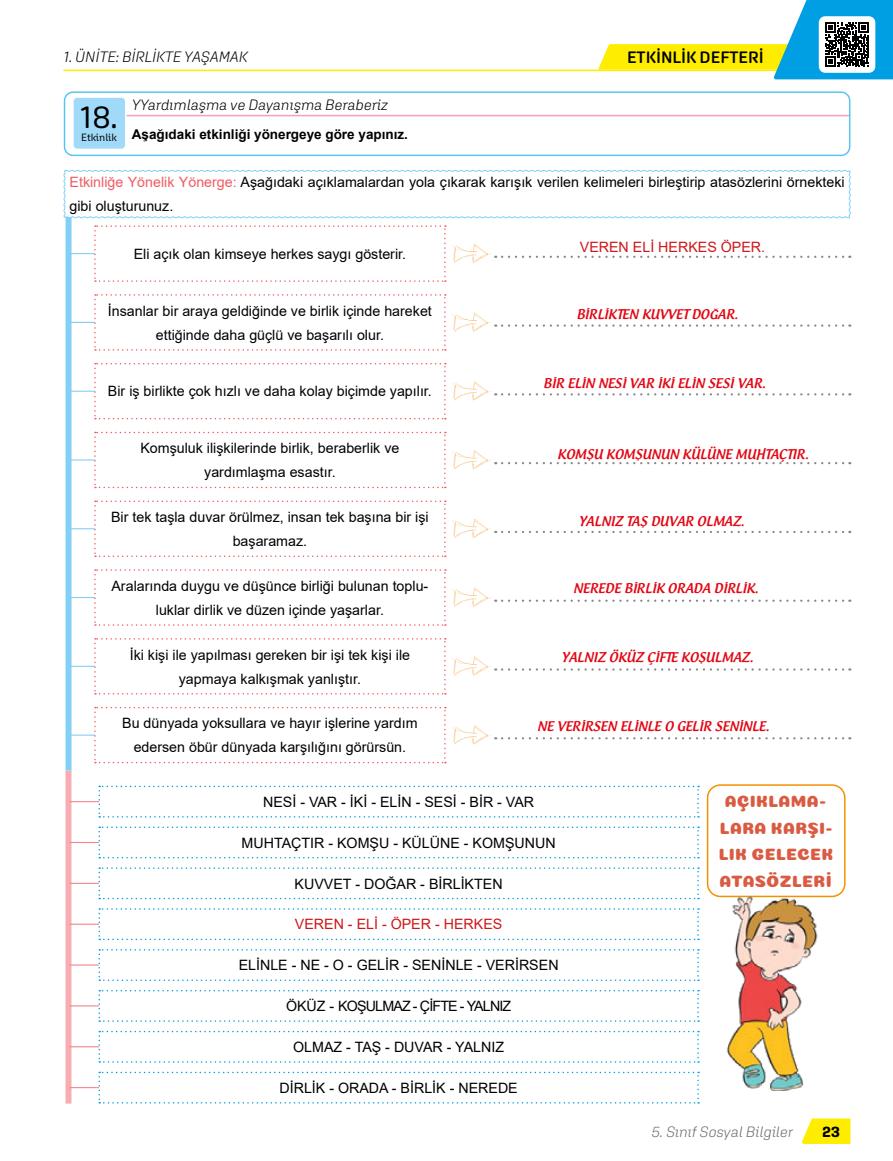
<style>
.page{position:relative;width:893px;height:1161px;background:#fff}
.page>*{position:absolute;margin:0;border:0;box-sizing:border-box;transform-origin:0 0}
.t1{font:31.5px "Aglet Sans";color:#000}
.t2{font:16.5px/26.8px "Coiny Cyrillic";letter-spacing:.015em;color:#da5b42;text-align:center}
.t3{font:600 16.5px "Aglet Sans";color:#000}
.t4{font:italic 300 15px "Aglet Sans";color:#000}
.t5{font:italic 300 15px "Aglet Sans";color:#706f6f}
.t6{font:700 15px "Aglet Sans";color:#000}
.t7{font:14.25px/24px "Arial";color:#000;text-align:center}
.t8{font:14.25px "Arial";color:#cd1719}
.t9{font:14.25px "Arial";letter-spacing:-.06em;color:#000}
.t10{font:700 13.5px "Arial";color:#000}
.t11{font:500 12.75px "Androgyne";color:#e30613}
.t12{font:10.5px "Aglet Sans";color:#000}
.s1{color:#f05c63}
</style>
<div class="page">
<svg style="left:802px;top:1118px;width:48px;height:26px"></svg>
<hr style="left:64px;top:70px;width:732px;height:1px;background:#ffed00">
<svg style="left:598px;top:0;width:295px;height:79px"></svg>
<hr style="left:69px;top:253px;width:100px;height:1px;background:#83d0f5">
<hr style="left:69px;top:322px;width:100px;height:1px;background:#83d0f5">
<hr style="left:69px;top:391px;width:100px;height:1px;background:#83d0f5">
<hr style="left:69px;top:459px;width:100px;height:1px;background:#83d0f5">
<hr style="left:69px;top:528px;width:100px;height:1px;background:#83d0f5">
<hr style="left:69px;top:597px;width:100px;height:1px;background:#83d0f5">
<hr style="left:69px;top:666px;width:100px;height:1px;background:#83d0f5">
<hr style="left:69px;top:734px;width:100px;height:2px;background:#83d0f5">
<hr style="left:126px;top:115px;width:724px;height:1px;background:#f39fc5">
<div style="left:73px;top:97px;width:53px;height:52px;background:#a1daf8;border-radius:4px"></div>
<div style="left:72px;top:96px;width:55px;height:54px;border:2px solid #fff;border-radius:4px"></div>
<div style="left:64px;top:91px;width:786px;height:65px;border:2px solid #5bc5f2;border-radius:9px"></div>
<svg style="left:63px;top:170px;width:788px;height:49px"></svg>
<div style="left:66px;top:217px;width:6px;height:553px;background:#83d0f5"></div>
<svg style="left:502px;top:256px;width:348px;height:2px"></svg>
<svg style="left:452px;top:244px;width:44px;height:19px"></svg>
<svg style="left:94px;top:225px;width:352px;height:57px"></svg>
<svg style="left:94px;top:294px;width:352px;height:57px"></svg>
<svg style="left:502px;top:324px;width:348px;height:3px"></svg>
<svg style="left:452px;top:312px;width:44px;height:20px"></svg>
<svg style="left:94px;top:363px;width:352px;height:56px"></svg>
<svg style="left:502px;top:393px;width:348px;height:2px"></svg>
<svg style="left:452px;top:381px;width:44px;height:20px"></svg>
<svg style="left:94px;top:432px;width:352px;height:56px"></svg>
<svg style="left:502px;top:462px;width:348px;height:2px"></svg>
<svg style="left:452px;top:450px;width:44px;height:20px"></svg>
<svg style="left:94px;top:500px;width:352px;height:57px"></svg>
<svg style="left:502px;top:531px;width:348px;height:2px"></svg>
<svg style="left:452px;top:519px;width:44px;height:20px"></svg>
<svg style="left:94px;top:569px;width:352px;height:57px"></svg>
<svg style="left:502px;top:599px;width:348px;height:3px"></svg>
<svg style="left:452px;top:588px;width:44px;height:19px"></svg>
<svg style="left:94px;top:638px;width:352px;height:56px"></svg>
<svg style="left:502px;top:668px;width:348px;height:3px"></svg>
<svg style="left:452px;top:656px;width:44px;height:20px"></svg>
<svg style="left:94px;top:707px;width:352px;height:56px"></svg>
<svg style="left:502px;top:737px;width:348px;height:2px"></svg>
<svg style="left:452px;top:725px;width:44px;height:20px"></svg>
<div style="left:65px;top:770px;width:6px;height:333px;background:#f7adb1"></div>
<hr style="left:70px;top:801px;width:626px;height:1px;background:#f4858a">
<svg style="left:98px;top:786px;width:601px;height:31px"></svg>
<hr style="left:70px;top:842px;width:626px;height:1px;background:#f4858a">
<svg style="left:98px;top:826px;width:601px;height:32px"></svg>
<hr style="left:70px;top:883px;width:626px;height:1px;background:#f4858a">
<svg style="left:98px;top:867px;width:601px;height:32px"></svg>
<hr style="left:70px;top:923px;width:626px;height:2px;background:#f4858a">
<svg style="left:98px;top:908px;width:601px;height:32px"></svg>
<hr style="left:70px;top:964px;width:626px;height:1px;background:#f4858a">
<svg style="left:98px;top:949px;width:601px;height:32px"></svg>
<hr style="left:70px;top:1005px;width:626px;height:1px;background:#f4858a">
<svg style="left:98px;top:990px;width:601px;height:32px"></svg>
<hr style="left:70px;top:1046px;width:626px;height:1px;background:#f4858a">
<svg style="left:98px;top:1031px;width:601px;height:32px"></svg>
<hr style="left:70px;top:1087px;width:626px;height:1px;background:#f4858a">
<svg style="left:98px;top:1071px;width:601px;height:32px"></svg>
<div style="left:707px;top:784px;width:138px;height:113px;border:2px solid #f39200;border-radius:13px"></div>
<img style="left:719px;top:894px;width:108px;height:197px">
<p class="t4" style="left:64px;top:48px;width:186px">1. ÜNİTE: BİRLİKTE YAŞAMAK</p>
<p class="t3" style="left:627px;top:48px;width:138px">ETKİNLİK DEFTERİ</p>
<p class="t4" style="left:132px;top:96px;width:258px">YYardımlaşma ve Dayanışma Beraberiz</p>
<p class="t10" style="left:132px;top:125px;width:278px">Aşağıdaki etkinliği yönergeye göre yapınız.</p>
<p class="t7" style="left:70px;top:170px;width:777px;text-align:left"><span class="s1">Etkinliğe Yönelik Yönerge:</span> Aşağıdaki açıklamalardan yola çıkarak karışık verilen kelimeleri birleştirip atasözlerini örnekteki gibi oluşturunuz.</p>
<p class="t7" style="left:134px;top:242px;width:274px">Eli açık olan kimseye herkes saygı gösterir.</p>
<h1 class="t1" style="left:81px;top:99px;width:38px">18.</h1>
<p class="t12" style="left:81px;top:131px;width:37px">Etkinlik</p>
<p class="t8" style="left:580px;top:237px;width:187px">VEREN ELİ HERKES ÖPER.</p>
<p class="t7" style="left:108px;top:298px;width:325px">İ nsanlar bir araya geldiğinde ve birlik içinde hareket ettiğinde daha güçlü ve başarılı olur.</p>
<p class="t7" style="left:108px;top:379px;width:325px">Bir iş birlikte çok hızlı ve daha kolay biçimde yapılır.</p>
<p class="t11" style="left:577px;top:306px;width:163px">BİRLİKTEN KUVVET DOĞAR.</p>
<p class="t11" style="left:544px;top:375px;width:224px">BİR ELİN NESİ VAR İKİ ELİN SESİ VAR.</p>
<p class="t7" style="left:140px;top:436px;width:260px">Komşuluk ilişkilerinde birlik, beraberlik ve yardımlaşma esastır.</p>
<p class="t7" style="left:111px;top:505px;width:319px">Bir tek taşla duvar örülmez, insan tek başına bir işi başaramaz.</p>
<p class="t7" style="left:111px;top:574px;width:318px">Aralarında duygu ve düşünce birliği bulunan toplu&shy;luklar dirlik ve düzen içinde yaşarlar.</p>
<p class="t7" style="left:130px;top:642px;width:282px">İ ki kişi ile yapılması gereken bir işi tek kişi ile yapmaya kalkışmak yanlıştır.</p>
<p class="t7" style="left:122px;top:711px;width:297px">Bu dünyada yoksullara ve hayır işlerine yardım edersen öbür dünyada karşılığını görürsün.</p>
<p class="t7" style="left:263px;top:790px;width:273px">NESİ - VAR - İKİ - ELİ N - SESİ - Bİ R - VAR</p>
<p class="t7" style="left:242px;top:830px;width:316px">MUHTAÇTIR - KOMŞU - KÜLÜNE - KOMŞUNUN</p>
<p class="t7" style="left:295px;top:871px;width:209px">KUVVET - DOĞAR - Bİ RLİ KTEN</p>
<p class="t8" style="left:295px;top:914px;width:209px">VEREN - ELİ - ÖPER - HERKES</p>
<p class="t7" style="left:239px;top:953px;width:321px">ELİNLE - NE - O - GELİ R - SENİNLE - VERİ RSEN</p>
<p class="t9" style="left:286px;top:996px;width:227px">ÖKÜZ - KOŞULMAZ - Çİ FTE - YALNIZ</p>
<p class="t7" style="left:293px;top:1035px;width:212px">OLMAZ - TAŞ - DUVAR - YALNIZ</p>
<p class="t7" style="left:279px;top:1076px;width:240px">Dİ RLİK - ORADA - Bİ RLİK - NEREDE</p>
<p class="t11" style="left:558px;top:446px;width:252px">KOMŞU KOMŞUNUN KÜLÜNE MUHTAÇTIR.</p>
<p class="t11" style="left:579px;top:513px;width:167px">YALNIZ TAŞ DUVAR OLMAZ.</p>
<p class="t11" style="left:573px;top:580px;width:186px">NEREDE BİRLİK ORADA DİRLİK.</p>
<p class="t11" style="left:562px;top:649px;width:193px">YALNIZ ÖKÜZ ÇİFTE KOŞULMAZ.</p>
<p class="t11" style="left:537px;top:718px;width:233px">NE VERİRSEN ELİNLE O GELİR SENİNLE.</p>
<p class="t2" style="left:719px;top:787px;width:116px">AÇIKLAMA-<br>LARA KARŞI-<br>LIK GELECEK<br>ATASÖZLERİ</p>
<p class="t5" style="left:652px;top:1122px;width:143px">5. Sınıf Sosyal Bilgiler</p>
<p class="t6" style="left:823px;top:1122px;width:19px">23</p>
</div>
